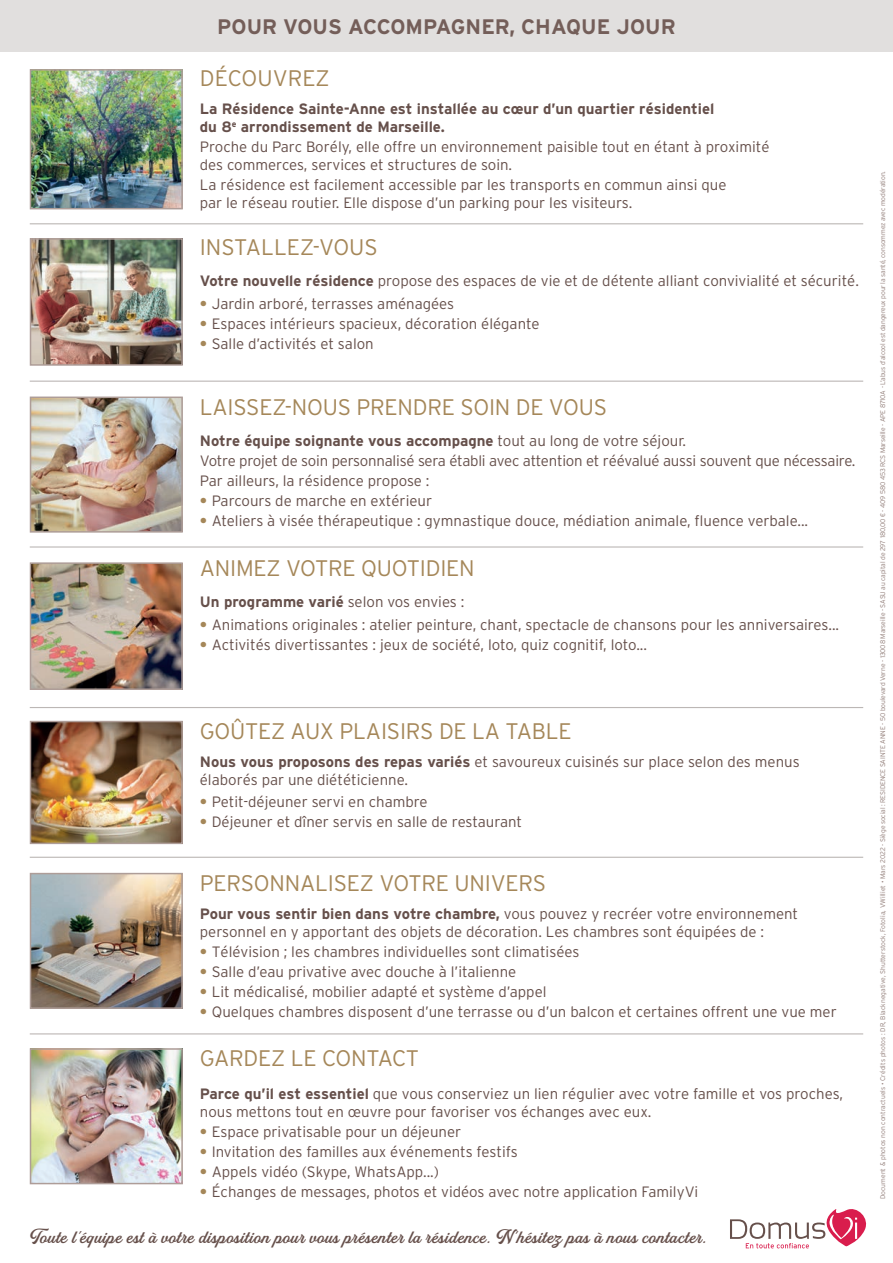
<style>
.page{position:relative;width:893px;height:1263px;background:#fff}
.page>*{position:absolute;margin:0;border:0;box-sizing:border-box;transform-origin:0 0}
.t1{font:300 22.5px "Interstate";letter-spacing:-.01em;color:#a58759}
.t2{font:700 21px "Interstate";color:#745e59}
.t3{font:19.5px "Golden Hills DEMO Regular";letter-spacing:.02em;color:#66504b}
.t4{font:300 15px/18px "Interstate";color:#66504b}
.t5{font:700 15px/18px "Interstate";color:#66504b}
.t6{font:300 6.75px "Interstate";letter-spacing:-.02em;color:#917d78}
.s1{font-weight:700}
.s2{font-weight:700;color:#a58759}
.s3{font-weight:300}
</style>
<div class="page">
<img style="left:33px;top:241px;width:147px;height:122px">
<div style="left:30px;top:238px;width:153px;height:128px;border:2px solid #ae9d98"></div>
<img style="left:33px;top:72px;width:147px;height:134px">
<div style="left:30px;top:69px;width:153px;height:140px;border:2px solid #ae9d98"></div>
<img style="left:33px;top:399px;width:147px;height:131px">
<div style="left:30px;top:396px;width:153px;height:137px;border:2px solid #ae9d98"></div>
<img style="left:33px;top:565px;width:147px;height:122px">
<div style="left:30px;top:562px;width:153px;height:128px;border:2px solid #ae9d98"></div>
<img style="left:33px;top:724px;width:147px;height:117px">
<div style="left:30px;top:721px;width:153px;height:123px;border:2px solid #ae9d98"></div>
<img style="left:33px;top:876px;width:147px;height:130px">
<div style="left:30px;top:873px;width:153px;height:136px;border:2px solid #ae9d98"></div>
<img style="left:33px;top:1051px;width:147px;height:130px">
<div style="left:30px;top:1048px;width:153px;height:136px;border:2px solid #ae9d98"></div>
<svg style="left:730px;top:1209px;width:137px;height:39px"></svg>
<hr style="left:30px;top:223px;width:833px;height:1px;background:#bcb7b5">
<hr style="left:30px;top:707px;width:833px;height:1px;background:#bcb7b5">
<hr style="left:30px;top:857px;width:833px;height:1px;background:#bcb7b5">
<hr style="left:30px;top:1033px;width:833px;height:1px;background:#bcb7b5">
<hr style="left:30px;top:381px;width:833px;height:1px;background:#bcb7b5">
<hr style="left:30px;top:546px;width:833px;height:2px;background:#bcb7b5">
<div style="left:0;top:0;width:893px;height:51px;background:#e1dfde"></div>
<h2 class="t2" style="left:217px;top:14px;width:460px">POUR VOUS ACCOMPAGNER, CHAQUE JOUR</h2>
<h1 class="t1" style="left:200px;top:64px;width:131px">DÉCOUVREZ</h1>
<p class="t5" style="left:200px;top:100px;width:516px">La Résidence Sainte-Anne est installée au cœur d’un quartier résidentiel du 8<sup>e</sup> arrondissement de Marseille.</p>
<p class="t4" style="left:200px;top:138px;width:571px">Proche du Parc Borély, elle offre un environnement paisible tout en étant à proximité des commerces, services et structures de soin.</p>
<p class="t4" style="left:200px;top:176px;width:528px">La résidence est facilement accessible par les transports en commun ainsi que par le réseau routier. Elle dispose d’un parking pour les visiteurs.</p>
<h1 class="t1" style="left:200px;top:233px;width:179px">INSTALLEZ-VOUS</h1>
<p class="t4" style="left:200px;top:272px;width:661px"><span class="s1">Votre nouvelle résidence</span> propose des espaces de vie et de détente alliant convivialité et sécurité.</p>
<p class="t4" style="left:200px;top:294px;width:256px"><span class="s2">•</span> Jardin arboré, terrasses aménagées</p>
<p class="t4" style="left:200px;top:314px;width:341px"><span class="s2">•</span> Espaces intérieurs spacieux, décoration élégante</p>
<p class="t4" style="left:200px;top:334px;width:175px"><span class="s2">•</span> Salle d’activités et salon</p>
<h1 class="t1" style="left:200px;top:393px;width:409px">LAISSEZ-NOUS PRENDRE SOIN DE VOUS</h1>
<p class="t4" style="left:200px;top:430px;width:657px;line-height:20.1px"><span class="s1">Notre équipe soignante vous accompagne</span> tout au long de votre séjour.<br>Votre projet de soin personnalisé sera établi avec attention et réévalué aussi souvent que nécessaire.<br>Par ailleurs, la résidence propose :</p>
<p class="t4" style="left:200px;top:492px;width:234px"><span class="s2">•</span> Parcours de marche en extérieur</p>
<p class="t4" style="left:200px;top:512px;width:610px"><span class="s2">•</span> Ateliers à visée thérapeutique : gymnastique douce, médiation animale, fluence verbale...</p>
<h1 class="t1" style="left:200px;top:554px;width:276px">ANIMEZ VOTRE QUOTIDIEN</h1>
<p class="t5" style="left:200px;top:593px;width:266px">Un programme varié <span class="s3">selon vos envies :</span></p>
<p class="t4" style="left:200px;top:615px;width:641px"><span class="s2">•</span> Animations originales : atelier peinture, chant, spectacle de chansons pour les anniversaires...</p>
<p class="t4" style="left:200px;top:635px;width:449px"><span class="s2">•</span> Activités divertissantes : jeux de société, loto, quiz cognitif, loto...</p>
<h1 class="t1" style="left:200px;top:717px;width:373px">GOÛTEZ AUX PLAISIRS DE LA TABLE</h1>
<p class="t4" style="left:200px;top:753px;width:601px"><span class="s1">Nous vous proposons des repas variés</span> et savoureux cuisinés sur place selon des menus élaborés par une diététicienne.</p>
<p class="t4" style="left:200px;top:793px;width:229px"><span class="s2">•</span> Petit-déjeuner servi en chambre</p>
<p class="t4" style="left:200px;top:813px;width:324px"><span class="s2">•</span> Déjeuner et dîner servis en salle de restaurant</p>
<h1 class="t1" style="left:200px;top:869px;width:348px">PERSONNALISEZ VOTRE UNIVERS</h1>
<p class="t4" style="left:200px;top:904px;width:600px"><span class="s1">Pour vous sentir bien dans votre chambre,</span> vous pouvez y recréer votre environnement personnel en y apportant des objets de décoration. Les chambres sont équipées de :</p>
<p class="t4" style="left:200px;top:942px;width:381px"><span class="s2">•</span> Télévision ; les chambres individuelles sont climatisées</p>
<p class="t4" style="left:200px;top:963px;width:318px"><span class="s2">•</span> Salle d’eau privative avec douche à l’italienne</p>
<p class="t4" style="left:200px;top:983px;width:348px"><span class="s2">•</span> Lit médicalisé, mobilier adapté et système d’appel</p>
<p class="t4" style="left:200px;top:1003px;width:638px"><span class="s2">•</span> Quelques chambres disposent d’une terrasse ou d’un balcon et certaines offrent une vue mer</p>
<h1 class="t1" style="left:200px;top:1045px;width:221px">GARDEZ LE CONTACT</h1>
<p class="t4" style="left:200px;top:1084px;width:645px"><span class="s1">Parce qu’il est essentiel</span> que vous conserviez un lien régulier avec votre famille et vos proches, nous mettons tout en œuvre pour favoriser vos échanges avec eux.</p>
<p class="t4" style="left:200px;top:1122px;width:263px"><span class="s2">•</span> Espace privatisable pour un déjeuner</p>
<p class="t4" style="left:200px;top:1142px;width:319px"><span class="s2">•</span> Invitation des familles aux événements festifs</p>
<p class="t4" style="left:200px;top:1162px;width:241px"><span class="s2">•</span> Appels vidéo (Skype, WhatsApp...)</p>
<p class="t4" style="left:200px;top:1182px;width:500px"><span class="s2">•</span> Échanges de messages, photos et vidéos avec notre application FamilyVi</p>
<h3 class="t3" style="left:30px;top:1226px;width:679px">Toute l’équipe est à votre disposition pour vous présenter la résidence. N’hésitez pas à nous contacter.</h3>
<p class="t6" style="left:879px;top:1199px;width:1030px;rotate:-90deg">Document &amp; photos non contractuels • Crédits photos : DR, Blacknegative, Shutterstock, Fotolia, VWilliet • Mars 2022 - Siège social : RESIDENCE SAINTE ANNE - 50 boulevard Verne - 13008 Marseille - SASU au capital de 297 180,00 € - 409 580 453 RCS Marseille - APE 8710A - L’abus d’alcool est dangereux pour la santé, consommez avec modération.</p>
</div>
